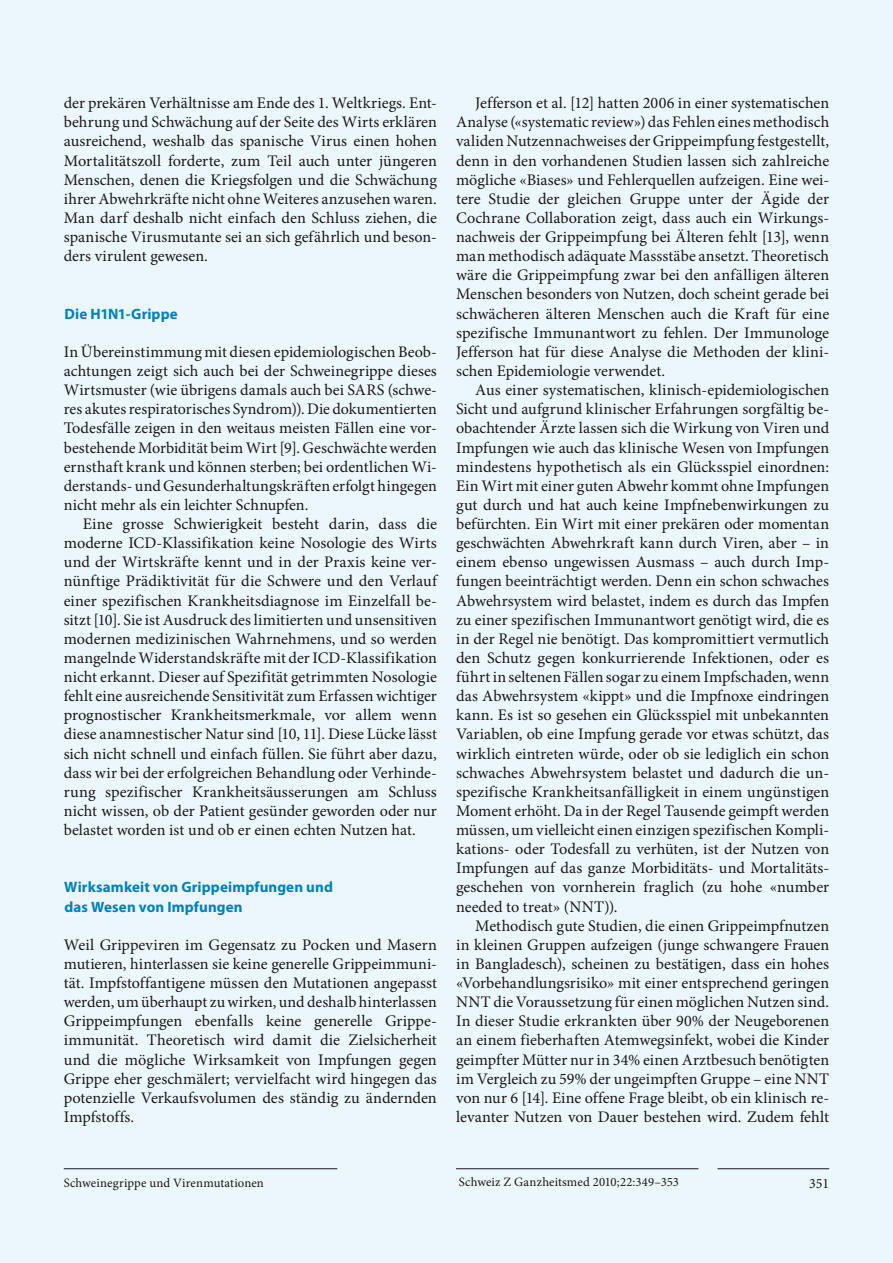
<style>
.page{position:relative;width:893px;height:1263px;background:#ebf7fc}
.page>*{position:absolute;margin:0;border:0;box-sizing:border-box;transform-origin:0 0}
.t1{font:16.2px/19px "Minion Pro";color:#1a171c;text-align:justify}
.t2{font:700 15px/19.2px "Myriad Pro";letter-spacing:.005em;color:#0080ba}
.t3{font:14.25px "Minion Pro";color:#1a171c}
.t4{font:12.75px "Minion Pro";letter-spacing:.005em;color:#1a171c}
</style>
<div class="page">
<hr style="left:718px;top:1168px;width:111px;height:1px;background:#1a171c">
<hr style="left:456px;top:1168px;width:242px;height:1px;background:#1a171c">
<hr style="left:64px;top:1168px;width:273px;height:1px;background:#1a171c">
<p class="t1" style="left:64px;top:94px;width:375px">der prekären Verhältnisse am Ende des 1. Weltkriegs. Ent&shy;behrung und Schwächung auf der Seite des Wirts erklären ausreichend, weshalb das spanische Virus einen hohen Mortalitätszoll forderte, zum Teil auch unter jüngeren Menschen, denen die Kriegsfolgen und die Schwächung ihrer Abwehrkräfte nicht ohne Weiteres anzusehen waren.<br>Man darf deshalb nicht einfach den Schluss ziehen, die spanische Virusmutante sei an sich gefährlich und beson&shy;ders virulent gewesen.</p>
<p class="t2" style="left:65px;top:303px;width:115px">Die H1N1-Grippe</p>
<p class="t1" style="left:64px;top:342px;width:375px">In Übereinstimmung mit diesen epidemiologischen Beob&shy;achtungen zeigt sich auch bei der Schweinegrippe dieses Wirtsmuster (wie übrigens damals auch bei SARS (schwe&shy;res akutes respiratorisches Syndrom)). Die dokumentierten Todesfälle zeigen in den weitaus meisten Fällen eine vor&shy;bestehende Morbidität beim Wirt [9]. Geschwächte werden ernsthaft krank und können sterben; bei ordentlichen Wi&shy;derstands- und Gesunderhaltungskräften erfolgt hingegen nicht mehr als ein leichter Schnupfen.</p>
<p class="t1" style="left:64px;top:514px;width:375px;text-indent:19px">Eine grosse Schwierigkeit besteht darin, dass die moderne ICD-Klassifikation keine Nosologie des Wirts und der Wirtskräfte kennt und in der Praxis keine ver&shy;nünftige Prädiktivität für die Schwere und den Verlauf einer spezifischen Krankheitsdiagnose im Einzelfall be&shy;sitzt [10]. Sie ist Ausdruck des limitierten und unsensitiven modernen medizinischen Wahrnehmens, und so werden mangelnde Widerstandskräfte mit der ICD-Klassifikation nicht erkannt. Dieser auf Spezifität getrimmten Nosologie fehlt eine ausreichende Sensitivität zum Erfassen wichtiger prognostischer Krankheitsmerkmale, vor allem wenn diese anamnestischer Natur sind [10, 11]. Diese Lücke lässt sich nicht schnell und einfach füllen. Sie führt aber dazu, dass wir bei der erfolgreichen Behandlung oder Verhinde&shy;rung spezifischer Krankheitsäusserungen am Schluss nicht wissen, ob der Patient gesünder geworden oder nur belastet worden ist und ob er einen echten Nutzen hat.</p>
<p class="t2" style="left:64px;top:877px;width:270px">Wirksamkeit von Grippeimpfungen und das Wesen von Impfungen</p>
<p class="t1" style="left:64px;top:935px;width:375px">Weil Grippeviren im Gegensatz zu Pocken und Masern mutieren, hinterlassen sie keine generelle Grippeimmuni&shy;tät. Impfstoffantigene müssen den Mutationen angepasst werden, um überhaupt zu wirken, und deshalb hinterlassen Grippeimpfungen ebenfalls keine generelle Grippe&shy;immunität. Theoretisch wird damit die Zielsicherheit und die mögliche Wirksamkeit von Impfungen gegen Grippe eher geschmälert; vervielfacht wird hingegen das potenzielle Verkaufsvolumen des ständig zu ändernden Impfstoffs.</p>
<p class="t1" style="left:456px;top:94px;width:375px;text-indent:19px">Jefferson et al. [12] hatten 2006 in einer systematischen Analyse («systematic review») das Fehlen eines methodisch validen Nutzennachweises der Grippeimpfung festgestellt, denn in den vorhandenen Studien lassen sich zahlreiche mögliche «Biases» und Fehlerquellen aufzeigen. Eine wei&shy;tere Studie der gleichen Gruppe unter der Ägide der Cochrane Collaboration zeigt, dass auch ein Wirkungs&shy;nachweis der Grippeimpfung bei Älteren fehlt [13], wenn man methodisch adäquate Massstäbe ansetzt. Theoretisch wäre die Grippeimpfung zwar bei den anfälligen älteren Menschen besonders von Nutzen, doch scheint gerade bei schwächeren älteren Menschen auch die Kraft für eine spezifische Immunantwort zu fehlen. Der Immunologe Jefferson hat für diese Analyse die Methoden der klini&shy;schen Epidemiologie verwendet.</p>
<p class="t1" style="left:456px;top:380px;width:375px;text-indent:19px">Aus einer systematischen, klinisch-epidemiologischen Sicht und aufgrund klinischer Erfahrungen sorgfältig be&shy;obachtender Ärzte lassen sich die Wirkung von Viren und Impfungen wie auch das klinische Wesen von Impfungen mindestens hypothetisch als ein Glücksspiel einordnen:<br>Ein Wirt mit einer guten Abwehr kommt ohne Impfungen gut durch und hat auch keine Impfnebenwirkungen zu befürchten. Ein Wirt mit einer prekären oder momentan geschwächten Abwehrkraft kann durch Viren, aber – in einem ebenso ungewissen Ausmass – auch durch Imp&shy;fungen beeinträchtigt werden. Denn ein schon schwaches Abwehrsystem wird belastet, indem es durch das Impfen zu einer spezifischen Immunantwort genötigt wird, die es in der Regel nie benötigt. Das kompromittiert vermutlich den Schutz gegen konkurrierende Infektionen, oder es führt in seltenen Fällen sogar zu einem Impfschaden, wenn das Abwehrsystem «kippt» und die Impfnoxe eindringen kann. Es ist so gesehen ein Glücksspiel mit unbekannten Variablen, ob eine Impfung gerade vor etwas schützt, das wirklich eintreten würde, oder ob sie lediglich ein schon schwaches Abwehrsystem belastet und dadurch die un&shy;spezifische Krankheitsanfälligkeit in einem ungünstigen Moment erhöht. Da in der Regel Tausende geimpft werden müssen, um vielleicht einen einzigen spezifischen Kompli&shy;kations- oder Todesfall zu verhüten, ist der Nutzen von Impfungen auf das ganze Morbiditäts- und Mortalitäts&shy;geschehen von vornherein fraglich (zu hohe «number needed to treat» (NNT)).</p>
<p class="t1" style="left:456px;top:916px;width:375px;text-indent:19px">Methodisch gute Studien, die einen Grippeimpfnutzen in kleinen Gruppen aufzeigen (junge schwangere Frauen in Bangladesch), scheinen zu bestätigen, dass ein hohes «Vorbehandlungsrisiko» mit einer entsprechend geringen NNT die Voraussetzung für einen möglichen Nutzen sind.<br>In dieser Studie erkrankten über 90% der Neugeborenen an einem fieberhaften Atemwegsinfekt, wobei die Kinder geimpfter Mütter nur in 34% einen Arztbesuch benötigten im Vergleich zu 59% der ungeimpften Gruppe – eine NNT von nur 6 [14]. Eine offene Frage bleibt, ob ein klinisch re&shy;levanter Nutzen von Dauer bestehen wird. Zudem fehlt</p>
<p class="t4" style="left:64px;top:1174px;width:202px">Schweinegrippe und Virenmutationen</p>
<p class="t4" style="left:459px;top:1174px;width:222px">Schweiz Z Ganzheitsmed 2010;22:349–353</p>
<p class="t3" style="left:809px;top:1173px;width:22px">351</p>
</div>
